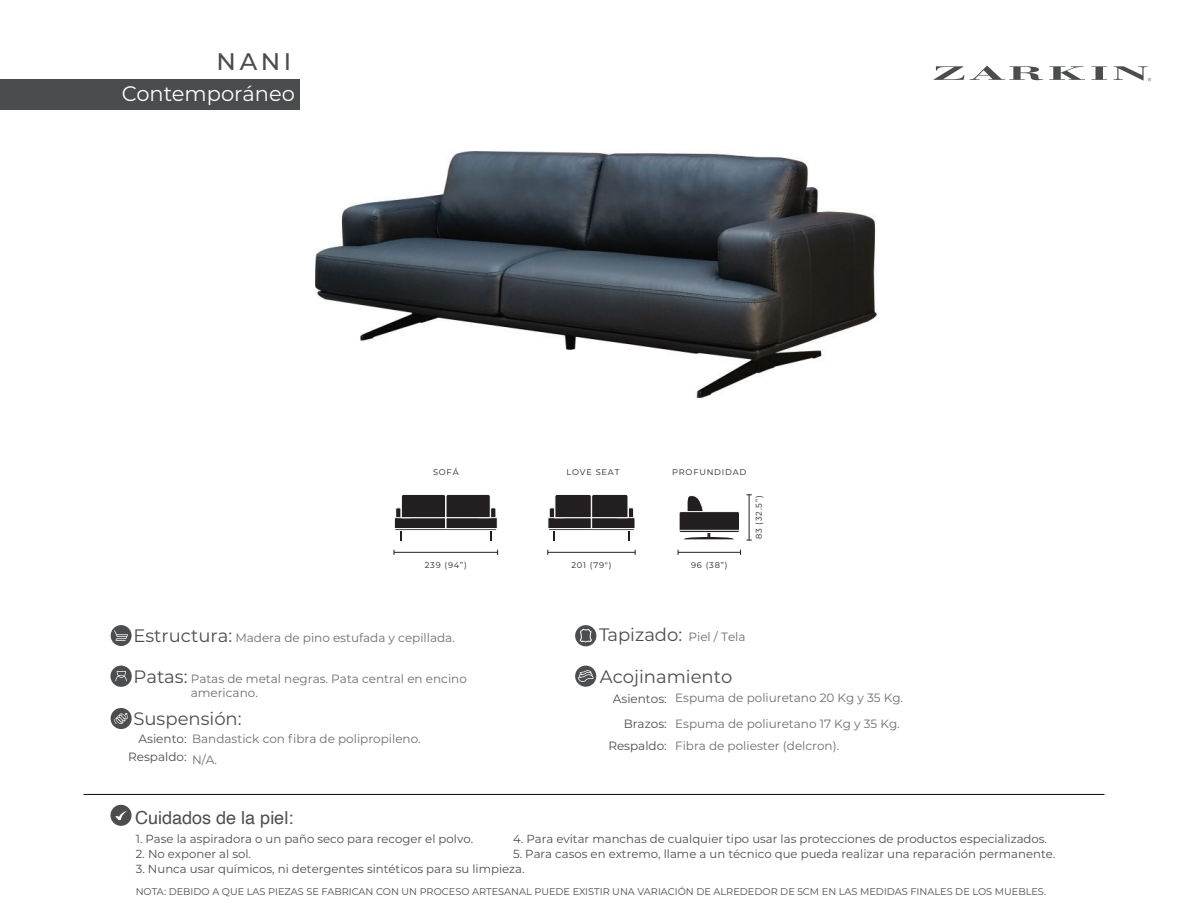
<style>
.page{position:relative;width:1188px;height:918px;background:#fff}
.page>*{position:absolute;margin:0;border:0;box-sizing:border-box;transform-origin:0 0}
.t1{font:500 24px "Montserrat";color:#4b4c4d}
.t2{font:21px "Montserrat";color:#fff}
.t3{font:18px "Montserrat";color:#4c4d4e}
.t4{font:18px "Helvetica";color:#4c4d4e}
.t5{font:12px/20.4px "Montserrat";color:#6d6e71}
.t6{font:12px/18px "Montserrat";color:#4c4d4e;text-align:right}
.t7{font:11.7px "Montserrat";color:#4c4d4e}
.t8{font:9.75px "Montserrat";color:#4b4c4d}
.t9{font:8.25px "Montserrat";letter-spacing:.1em;color:#231f20}
.s1{font-size:18px;color:#4c4d4e}
.s2{font-size:12px;color:#6d6e71}
.s3{color:#4c4d4e}
</style>
<div class="page">
<img style="left:316px;top:151px;width:561px;height:247px">
<div style="left:0;top:79px;width:300px;height:31px;background:#4b4c4d"></div>
<svg style="left:933px;top:66px;width:110px;height:14px"></svg>
<svg style="left:1049px;top:66px;width:36px;height:14px"></svg>
<svg style="left:1092px;top:66px;width:15px;height:14px"></svg>
<svg style="left:1113px;top:66px;width:38px;height:15px"></svg>
<hr style="left:83px;top:794px;width:1021px;height:1px;background:#090f0b">
<div style="left:110px;top:805px;width:22px;height:21px;background:#4c4d4e;border-radius:50%"></div>
<svg style="left:115px;top:810px;width:12px;height:10px"></svg>
<div style="left:111px;top:708px;width:21px;height:21px;background:#4c4d4e;border-radius:50%"></div>
<svg style="left:114px;top:713px;width:14px;height:11px"></svg>
<div style="left:575px;top:625px;width:21px;height:21px;background:#4c4d4e;border-radius:50%"></div>
<svg style="left:579px;top:628px;width:13px;height:15px"></svg>
<div style="left:111px;top:625px;width:21px;height:21px;background:#4c4d4e;border-radius:50%"></div>
<svg style="left:114px;top:630px;width:14px;height:11px"></svg>
<div style="left:110px;top:666px;width:22px;height:21px;background:#4c4d4e;border-radius:50%"></div>
<svg style="left:115px;top:671px;width:12px;height:10px"></svg>
<div style="left:575px;top:666px;width:21px;height:21px;background:#4c4d4e;border-radius:50%"></div>
<svg style="left:578px;top:670px;width:16px;height:12px"></svg>
<hr style="left:749px;top:495px;width:1px;height:45px;background:#231f20">
<hr style="left:678px;top:552px;width:63px;height:1px;background:#231f20">
<svg style="left:684px;top:533px;width:50px;height:6px"></svg>
<svg style="left:687px;top:495px;width:16px;height:16px"></svg>
<div style="left:679px;top:512px;width:60px;height:21px;background:#231f20;border-radius:2px"></div>
<div style="left:679px;top:511px;width:61px;height:22px;border:1px solid #fff;border-radius:2px"></div>
<hr style="left:679px;top:530px;width:60px;height:1px;background:#fff">
<svg style="left:548px;top:494px;width:87px;height:46px"></svg>
<svg style="left:394px;top:494px;width:104px;height:46px"></svg>
<hr style="left:394px;top:552px;width:104px;height:1px;background:#231f20">
<hr style="left:548px;top:552px;width:87px;height:1px;background:#231f20">
<h1 class="t1" style="left:217px;top:44px;width:76px">NANI</h1>
<h2 class="t2" style="left:122px;top:79px;width:175px">Contemporáneo</h2>
<p class="t9" style="left:433px;top:466px;width:27px">SOFÁ</p>
<p class="t9" style="left:566px;top:466px;width:54px">LOVE SEAT</p>
<p class="t9" style="left:672px;top:466px;width:76px">PROFUNDIDAD</p>
<p class="t9" style="left:425px;top:560px;width:44px">239 (94”)</p>
<p class="t9" style="left:571px;top:560px;width:42px">201 (79")</p>
<p class="t9" style="left:691px;top:560px;width:38px">96 (38”)</p>
<p class="t9" style="left:753px;top:539px;width:45px;rotate:-90deg">83 (32.5”)</p>
<p class="t5" style="left:133px;top:627px;width:323px"><span class="s1">Estructura:</span> Madera de pino estufada y cepillada.</p>
<h3 class="t3" style="left:599px;top:622px;width:148px">Tapizado: <span class="s2">Piel / Tela</span></h3>
<p class="t5" style="left:191px;top:671px;width:278px;line-height:14.4px;text-indent:-57px"><span class="s1">Patas:</span> Patas de metal negras. Pata central en encino americano.</p>
<h3 class="t3" style="left:600px;top:664px;width:134px">Acojinamiento</h3>
<p class="t6" style="left:613px;top:685px;width:55px;line-height:25.5px">Asientos:<br>Brazos:</p>
<p class="t5" style="left:608px;top:735px;width:232px"><span class="s3">Respaldo:</span> Fibra de poliester (delcron).</p>
<p class="t5" style="left:675px;top:685px;width:230px;line-height:25.5px">Espuma de poliuretano 20 Kg y 35 Kg.<br>Espuma de poliuretano 17 Kg y 35 Kg.</p>
<h3 class="t3" style="left:133px;top:706px;width:110px">Suspensión:</h3>
<p class="t6" style="left:128px;top:729px;width:60px">Asiento:<br>Respaldo:</p>
<p class="t5" style="left:192px;top:728px;width:230px">Bandastick con fibra de polipropileno.<br>N/A.</p>
<h3 class="t4" style="left:135px;top:804px;width:160px">Cuidados de la piel:</h3>
<p class="t7" style="left:136px;top:831px;width:339px">1. Pase la aspiradora o un paño seco para recoger el polvo.</p>
<p class="t7" style="left:136px;top:846px;width:117px">2. No exponer al sol.</p>
<p class="t7" style="left:136px;top:861px;width:390px">3. Nunca usar químicos, ni detergentes sintéticos para su limpieza.</p>
<p class="t7" style="left:513px;top:831px;width:535px">4. Para evitar manchas de cualquier tipo usar las protecciones de productos especializados.</p>
<p class="t7" style="left:513px;top:846px;width:544px">5. Para casos en extremo, llame a un técnico que pueda realizar una reparación permanente.</p>
<p class="t8" style="left:136px;top:885px;width:912px">NOTA: DEBIDO A QUE LAS PIEZAS SE FABRICAN CON UN PROCESO ARTESANAL PUEDE EXISTIR UNA VARIACIÓN DE ALREDEDOR DE 5CM EN LAS MEDIDAS FINALES DE LOS MUEBLES.</p>
</div>
